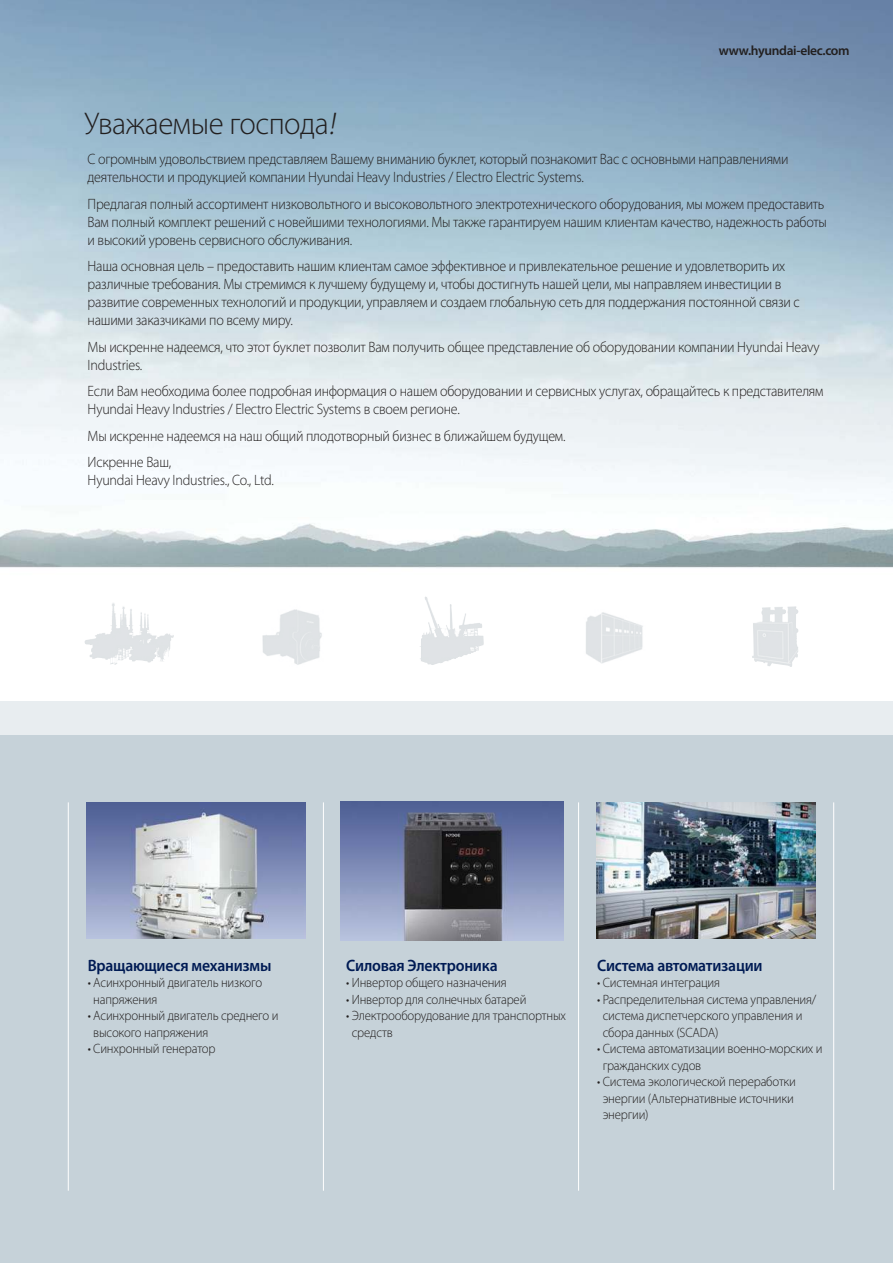
<style>
.page{position:relative;width:893px;height:1263px;background:#fff}
.page>*{position:absolute;margin:0;border:0;box-sizing:border-box;transform-origin:0 0}
.t1{font:300 31.5px "Myriad Pro";letter-spacing:-.015em;color:#221f1f}
.t2{font:600 16.5px "Myriad Pro";letter-spacing:-.015em;color:#001b54;scale:.95 1}
.t3{font:300 15px/18px "Myriad Pro";letter-spacing:-.015em;color:#221f1f;scale:.94 1}
.t4{font:300 13.5px/16.5px "Myriad Pro";letter-spacing:-.015em;color:#221f1f;scale:.95 1}
.t5{font:600 13.5px "Myriad Pro";letter-spacing:-.025em;color:#221f1f}
.s1{font-style:italic}
</style>
<div class="page">
<img style="left:0;top:0;width:893px;height:568px">
<svg style="left:85px;top:603px;width:89px;height:62px"></svg>
<img style="left:111px;top:603px;width:3px;height:17px">
<img style="left:262px;top:609px;width:60px;height:56px">
<svg style="left:420px;top:604px;width:64px;height:61px"></svg>
<img style="left:424px;top:596px;width:6px;height:17px">
<img style="left:586px;top:612px;width:57px;height:52px">
<img style="left:752px;top:606px;width:46px;height:61px">
<div style="left:0;top:702px;width:893px;height:45px;background:#e8edf0"></div>
<div style="left:0;top:736px;width:893px;height:527px;background:#c6d2d9"></div>
<hr style="left:68px;top:802px;width:1px;height:389px;background:#fff">
<hr style="left:323px;top:802px;width:1px;height:389px;background:#fff">
<hr style="left:578px;top:802px;width:1px;height:389px;background:#fff">
<hr style="left:833px;top:802px;width:1px;height:388px;background:#fff">
<img style="left:596px;top:802px;width:219px;height:136px">
<img style="left:86px;top:802px;width:219px;height:136px">
<img style="left:341px;top:801px;width:222px;height:139px">
<h1 class="t1" style="left:84px;top:111px;width:257px">Уважаемые господа<span class="s1">!</span></h1>
<p class="t5" style="left:719px;top:46px;width:132px">www.hyundai-elec.com</p>
<p class="t3" style="left:88px;top:151px;width:747px">С огромным удовольствием представляем Вашему вниманию буклет, который познакомит Вас с основными направлениями деятельности и продукцией компании Hyundai Heavy Industries / Electro Electric Systems.</p>
<p class="t3" style="left:88px;top:196px;width:788px">Предлагая полный ассортимент низковольтного и высоковольтного электротехнического оборудования, мы можем предоставить<br>Вам полный комплект решений с новейшими технологиями. Мы также гарантируем нашим клиентам качество, надежность работы и высокий уровень сервисного обслуживания.</p>
<p class="t3" style="left:88px;top:258px;width:759px">Наша основная цель – предоставить нашим клиентам самое эффективное и привлекательное решение и удовлетворить их различные требования. Мы стремимся к лучшему будущему и, чтобы достигнуть нашей цели, мы направляем инвестиции в развитие современных технологий и продукции, управляем и создаем глобальную сеть для поддержания постоянной связи с нашими заказчиками по всему миру.</p>
<p class="t3" style="left:88px;top:339px;width:780px">Мы искренне надеемся, что этот буклет позволит Вам получить общее представление об оборудовании компании Hyundai Heavy<br>Industries.</p>
<p class="t3" style="left:88px;top:383px;width:784px">Если Вам необходима более подробная информация о нашем оборудовании и сервисных услугах, обращайтесь к представителям<br>Hyundai Heavy Industries / Electro Electric Systems в своем регионе.</p>
<p class="t3" style="left:88px;top:424px;width:510px;line-height:26.5px">Мы искренне надеемся на наш общий плодотворный бизнес в ближайшем будущем.<br>Искренне Ваш,</p>
<p class="t3" style="left:88px;top:472px;width:200px">Hyundai Heavy Industries., Co., Ltd.</p>
<p class="t2" style="left:88px;top:959px;width:195px">Вращающиеся механизмы</p>
<p class="t4" style="left:93px;top:976px;width:179px;text-indent:-6px">• Асинхронный двигатель низкого напряжения</p>
<p class="t4" style="left:93px;top:1009px;width:196px;text-indent:-6px">• Асинхронный двигатель среднего и высокого напряжения</p>
<p class="t4" style="left:88px;top:1042px;width:136px">• Синхронный генератор</p>
<p class="t2" style="left:346px;top:959px;width:161px">Силовая Электроника</p>
<p class="t4" style="left:346px;top:976px;width:171px">• Инвертор общего назначения</p>
<p class="t4" style="left:346px;top:992px;width:191px">• Инвертор для солнечных батарей</p>
<p class="t4" style="left:352px;top:1009px;width:227px;text-indent:-6px">• Электрооборудование для транспортных средств</p>
<p class="t2" style="left:597px;top:959px;width:176px">Система автоматизации</p>
<p class="t4" style="left:597px;top:976px;width:131px">• Системная интеграция</p>
<p class="t4" style="left:603px;top:992px;width:227px;text-indent:-6px">• Распределительная система управления/ система диспетчерского управления и сбора данных (SCADA)</p>
<p class="t4" style="left:603px;top:1042px;width:233px;text-indent:-6px">• Система автоматизации военно-морских и гражданских судов</p>
<p class="t4" style="left:603px;top:1075px;width:205px;text-indent:-6px">• Система экологической переработки энергии (Альтернативные источники энергии)</p>
</div>
